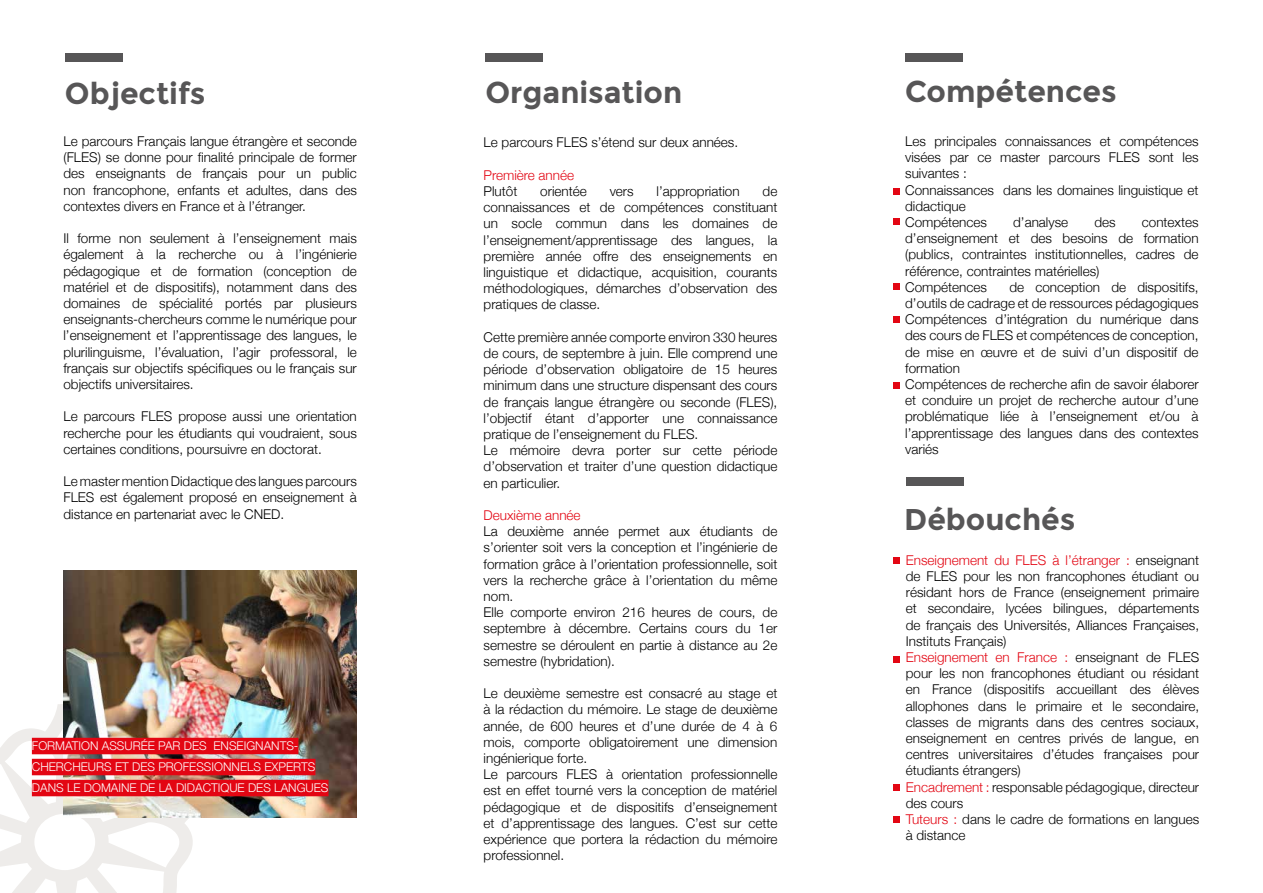
<style>
.page{position:relative;width:1263px;height:893px;background:#fff}
.page>*{position:absolute;margin:0;border:0;box-sizing:border-box;transform-origin:0 0}
.t1{font:700 30px "Montserrat";color:#575657}
.t2{font:300 13.5px/16.2px "Helvetica Neue";color:#000}
.t3{font:300 13.5px "Helvetica Neue";color:#e30613}
.t4{font:300 12px/21px "Helvetica Neue";color:#fff}
.s1{color:#e30613}
</style>
<div class="page">
<svg style="left:0;top:704px;width:210px;height:189px"></svg>
<div style="left:906px;top:477px;width:57px;height:9px;background:#575657"></div>
<div style="left:905px;top:53px;width:58px;height:9px;background:#575657"></div>
<div style="left:485px;top:53px;width:58px;height:9px;background:#575657"></div>
<div style="left:65px;top:53px;width:58px;height:9px;background:#575657"></div>
<img style="left:63px;top:571px;width:294px;height:246px">
<div style="left:32px;top:738px;width:266px;height:16px;background:#e30613"></div>
<div style="left:32px;top:759px;width:283px;height:16px;background:#e30613"></div>
<div style="left:32px;top:780px;width:296px;height:16px;background:#e30613"></div>
<div style="left:893px;top:188px;width:6px;height:7px;background:#e30613"></div>
<div style="left:893px;top:218px;width:6px;height:7px;background:#e30613"></div>
<div style="left:893px;top:283px;width:6px;height:7px;background:#e30613"></div>
<div style="left:893px;top:316px;width:6px;height:7px;background:#e30613"></div>
<div style="left:893px;top:382px;width:6px;height:7px;background:#e30613"></div>
<div style="left:893px;top:557px;width:7px;height:7px;background:#e30613"></div>
<div style="left:893px;top:656px;width:7px;height:6px;background:#e30613"></div>
<div style="left:893px;top:784px;width:7px;height:7px;background:#e30613"></div>
<div style="left:893px;top:816px;width:7px;height:7px;background:#e30613"></div>
<h1 class="t1" style="left:65px;top:75px;width:142px">Objectifs</h1>
<p class="t2" style="left:63px;top:132px;width:295px;text-align:justify">Le parcours Français langue étrangère et seconde (FLES) se donne pour finalité principale de former des enseignants de français pour un public non francophone, enfants et adultes, dans des contextes divers en France et à l’étranger.</p>
<p class="t2" style="left:63px;top:229px;width:295px;text-align:justify">Il forme non seulement à l’enseignement mais également à la recherche ou à l’ingénierie pédagogique et de formation (conception de matériel et de dispositifs), notamment dans des domaines de spécialité portés par plusieurs enseignants-chercheurs comme le numérique pour l’enseignement et l’apprentissage des langues, le plurilinguisme, l’évaluation, l’agir professoral, le français sur objectifs spécifiques ou le français sur objectifs universitaires.</p>
<p class="t2" style="left:63px;top:408px;width:295px;text-align:justify">Le parcours FLES propose aussi une orientation recherche pour les étudiants qui voudraient, sous certaines conditions, poursuivre en doctorat.</p>
<p class="t2" style="left:63px;top:472px;width:295px;text-align:justify">Le master mention Didactique des langues parcours FLES est également proposé en enseignement à distance en partenariat avec le CNED.</p>
<p class="t4" style="left:32px;top:734px;width:298px">FORMATION ASSURÉE PAR DES ENSEIGNANTS-<br>CHERCHEURS ET DES PROFESSIONNELS EXPERTS<br>DANS LE DOMAINE DE LA DIDACTIQUE DES LANGUES</p>
<h1 class="t1" style="left:485px;top:74px;width:198px">Organisation</h1>
<h1 class="t1" style="left:905px;top:74px;width:213px">Compétences</h1>
<p class="t2" style="left:484px;top:133px;width:256px">Le parcours FLES s’étend sur deux années.</p>
<p class="t3" style="left:484px;top:164px;width:92px">Première année</p>
<p class="t2" style="left:484px;top:182px;width:35px">Plutôt</p>
<p class="t2" style="left:540px;top:182px;width:48px">orientée</p>
<p class="t2" style="left:610px;top:182px;width:26px">vers</p>
<p class="t2" style="left:657px;top:182px;width:85px">l’appropriation</p>
<p class="t2" style="left:484px;top:182px;width:295px;text-align:justify;text-indent:279px">de connaissances et de compétences constituant un socle commun dans les domaines de l’enseignement/apprentissage des langues, la première année offre des enseignements en linguistique et didactique, acquisition, courants méthodologiques, démarches d’observation des pratiques de classe.</p>
<p class="t2" style="left:484px;top:328px;width:295px">Cette première année comporte environ 330 heures de cours, de septembre à juin. Elle comprend une période d’observation obligatoire de 15 heures minimum dans une structure dispensant des cours de français langue étrangère ou seconde (FLES), l’objectif étant d’apporter une connaissance pratique de l’enseignement du FLES.<br>Le mémoire devra porter sur cette période d’observation et traiter d’une question didactique en particulier.</p>
<p class="t3" style="left:484px;top:504px;width:99px">Deuxième année</p>
<p class="t2" style="left:484px;top:522px;width:295px">La deuxième année permet aux étudiants de s’orienter soit vers la conception et l’ingénierie de formation grâce à l’orientation professionnelle, soit vers la recherche grâce à l’orientation du même nom.<br>Elle comporte environ 216 heures de cours, de septembre à décembre. Certains cours du 1er semestre se déroulent en partie à distance au 2e semestre (hybridation).</p>
<p class="t2" style="left:484px;top:684px;width:295px">Le deuxième semestre est consacré au stage et à la rédaction du mémoire. Le stage de deuxième année, de 600 heures et d’une durée de 4 à 6 mois, comporte obligatoirement une dimension ingénierique forte.<br>Le parcours FLES à orientation professionnelle est en effet tourné vers la conception de matériel pédagogique et de dispositifs d’enseignement et d’apprentissage des langues. C’est sur cette expérience que portera la rédaction du mémoire professionnel.</p>
<p class="t2" style="left:905px;top:132px;width:295px">Les principales connaissances et compétences visées par ce master parcours FLES sont les suivantes :<br>Connaissances dans les domaines linguistique et didactique<br>Compétences</p>
<p class="t2" style="left:1013px;top:213px;width:57px">d’analyse</p>
<p class="t2" style="left:1094px;top:213px;width:23px">des</p>
<p class="t2" style="left:905px;top:213px;width:295px;text-indent:237px">contextes d’enseignement et des besoins de formation (publics, contraintes institutionnelles, cadres de référence, contraintes matérielles)<br>Compétences</p>
<p class="t2" style="left:905px;top:278px;width:295px;text-indent:104px">de conception de dispositifs, d’outils de cadrage et de ressources pédagogiques Compétences d’intégration du numérique dans des cours de FLES et compétences de conception, de mise en œuvre et de suivi d’un dispositif de formation<br>Compétences de recherche afin de savoir élaborer et conduire un projet de recherche autour d’une problématique liée à l’enseignement et/ou à l’apprentissage des langues dans des contextes variés</p>
<h1 class="t1" style="left:904px;top:501px;width:173px">Débouchés</h1>
<p class="t2" style="left:906px;top:551px;width:295px"><span class="s1">Enseignement du FLES à l’étranger :</span> enseignant de FLES pour les non francophones étudiant ou résidant hors de France (enseignement primaire et secondaire, lycées bilingues, départements de français des Universités, Alliances Françaises, Instituts Français)<br><span class="s1">Enseignement en France :</span> enseignant de FLES pour les non francophones étudiant ou résidant en France (dispositifs accueillant des élèves allophones dans le primaire et le secondaire, classes de migrants dans des centres sociaux, enseignement en centres privés de langue, en centres universitaires d’études françaises pour étudiants étrangers)<br><span class="s1">Encadrement :</span> responsable pédagogique, directeur des cours<br><span class="s1">Tuteurs :</span> dans le cadre de formations en langues à distance</p>
</div>
